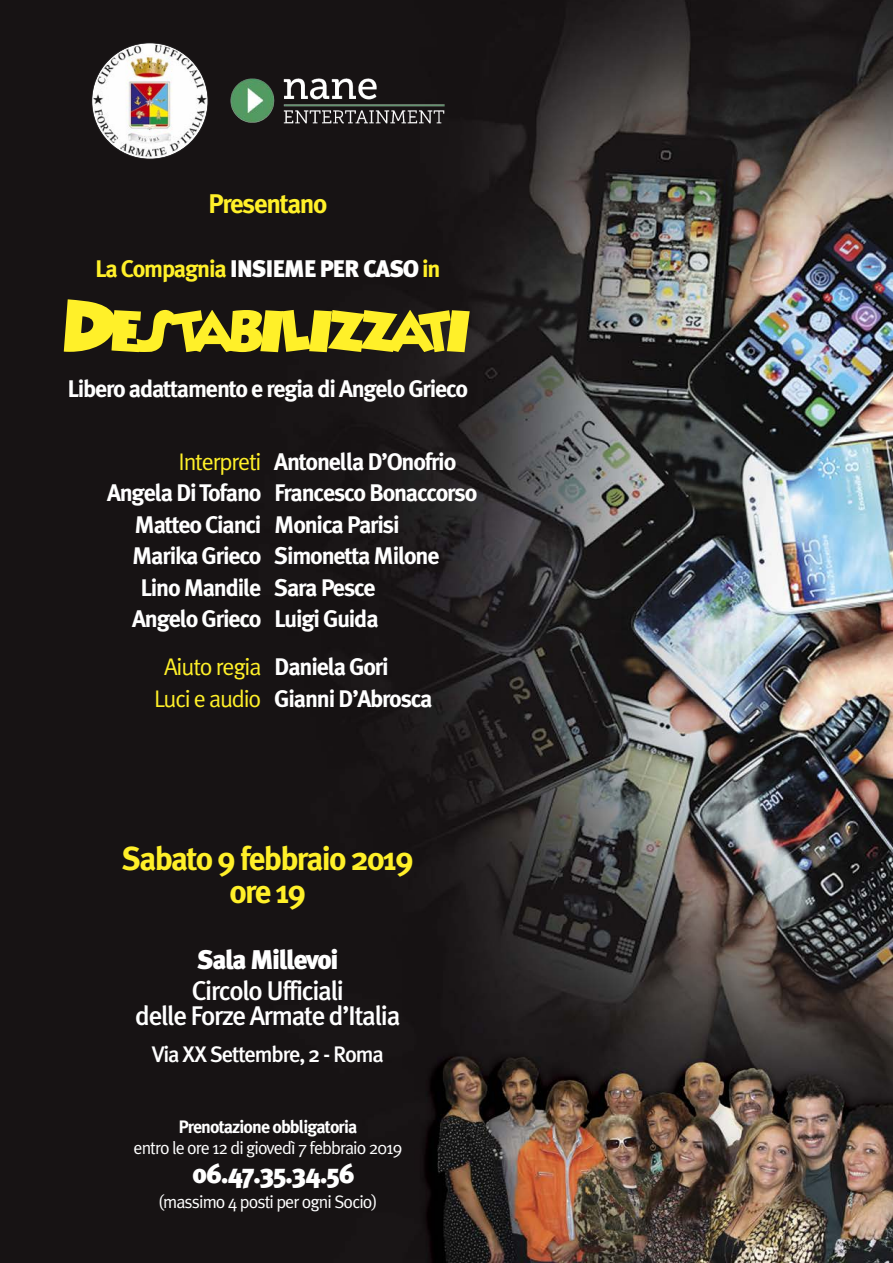
<style>
.page{position:relative;width:893px;height:1263px;background:#fff}
.page>*{position:absolute;margin:0;border:0;box-sizing:border-box;transform-origin:0 0}
.t1{font:66px "Minnie";letter-spacing:-.13em;color:#fff029}
.t2{font:700 33px/33px "Meta Plus";letter-spacing:-.05em;color:#fff029;text-align:center}
.t3{font:500 27px/24px "Meta Plus";letter-spacing:-.05em;color:#fff;text-align:center}
.t4{font:900 27px "Meta Plus";letter-spacing:-.05em;color:#fff}
.t5{font:700 27px "Meta Plus";letter-spacing:-.05em;color:#fff029}
.t6{font:700 24px/31.5px "Meta Plus";letter-spacing:-.05em;color:#fff}
.t7{font:900 24px "Meta Plus";letter-spacing:-.05em;color:#fff}
.t8{font:500 22.5px "Meta Plus";letter-spacing:-.05em;color:#fff}
.t9{font:18px "Meta Plus Normal";letter-spacing:-.05em;color:#fff}
.t10{font:700 18px "Meta Plus";letter-spacing:-.05em;color:#fff}
.s1{font-weight:700;color:#fff029}
.s2{font-family:"Meta Plus Normal";font-weight:400;color:#fff029}
</style>
<div class="page">
<img style="left:0;top:0;width:893px;height:1263px">
<img style="left:92px;top:43px;width:116px;height:116px;border-radius:50%">
<div style="left:91px;top:43px;width:117px;height:116px;border:2px solid #272526;border-radius:50%"></div>
<img style="left:230px;top:60px;width:214px;height:82px">
<p class="t5" style="left:208px;top:187px;width:121px">Presentano</p>
<p class="t7" style="left:95px;top:255px;width:347px"><span class="s1">La Compagnia</span> INSIEME PER CASO <span class="s1">in</span></p>
<h1 class="t1" style="left:63px;top:299px;width:412px">Destabilizzati</h1>
<p class="t6" style="left:68px;top:373px;width:402px">Libero adattamento e regia di Angelo Grieco</p>
<p class="t6" style="left:179px;top:446px;width:279px"><span class="s2">Interpreti</span> Antonella D’Onofrio</p>
<p class="t6" style="left:107px;top:477px;width:372px">Angela Di Tofano Francesco Bonaccorso</p>
<p class="t6" style="left:135px;top:508px;width:266px">Matteo Cianci Monica Parisi</p>
<p class="t6" style="left:132px;top:540px;width:309px">Marika Grieco Simonetta Milone</p>
<p class="t6" style="left:140px;top:571px;width:237px">Lino Mandile Sara Pesce</p>
<p class="t6" style="left:132px;top:603px;width:248px">Angelo Grieco Luigi Guida</p>
<p class="t6" style="left:154px;top:651px;width:280px;text-indent:10px"><span class="s2">Aiuto regia</span> Daniela Gori<br><span class="s2">Luci e audio</span> Gianni D’Abrosca</p>
<h2 class="t2" style="left:122px;top:842px;width:294px">Sabato 9 febbraio 2019 ore 19</h2>
<p class="t4" style="left:197px;top:944px;width:143px">Sala Millevoi</p>
<p class="t3" style="left:135px;top:979px;width:267px">Circolo Ufficiali<br>delle Forze Armate d’Italia</p>
<p class="t8" style="left:152px;top:1041px;width:234px">Via XX Settembre, 2 - Roma</p>
<p class="t10" style="left:178px;top:1116px;width:180px">Prenotazione obbligatoria</p>
<p class="t9" style="left:133px;top:1137px;width:270px">entro le ore 12 di giovedì 7 febbraio 2019</p>
<p class="t4" style="left:192px;top:1158px;width:164px">06.47.35.34.56</p>
<p class="t9" style="left:158px;top:1191px;width:221px">(massimo 4 posti per ogni Socio)</p>
</div>
